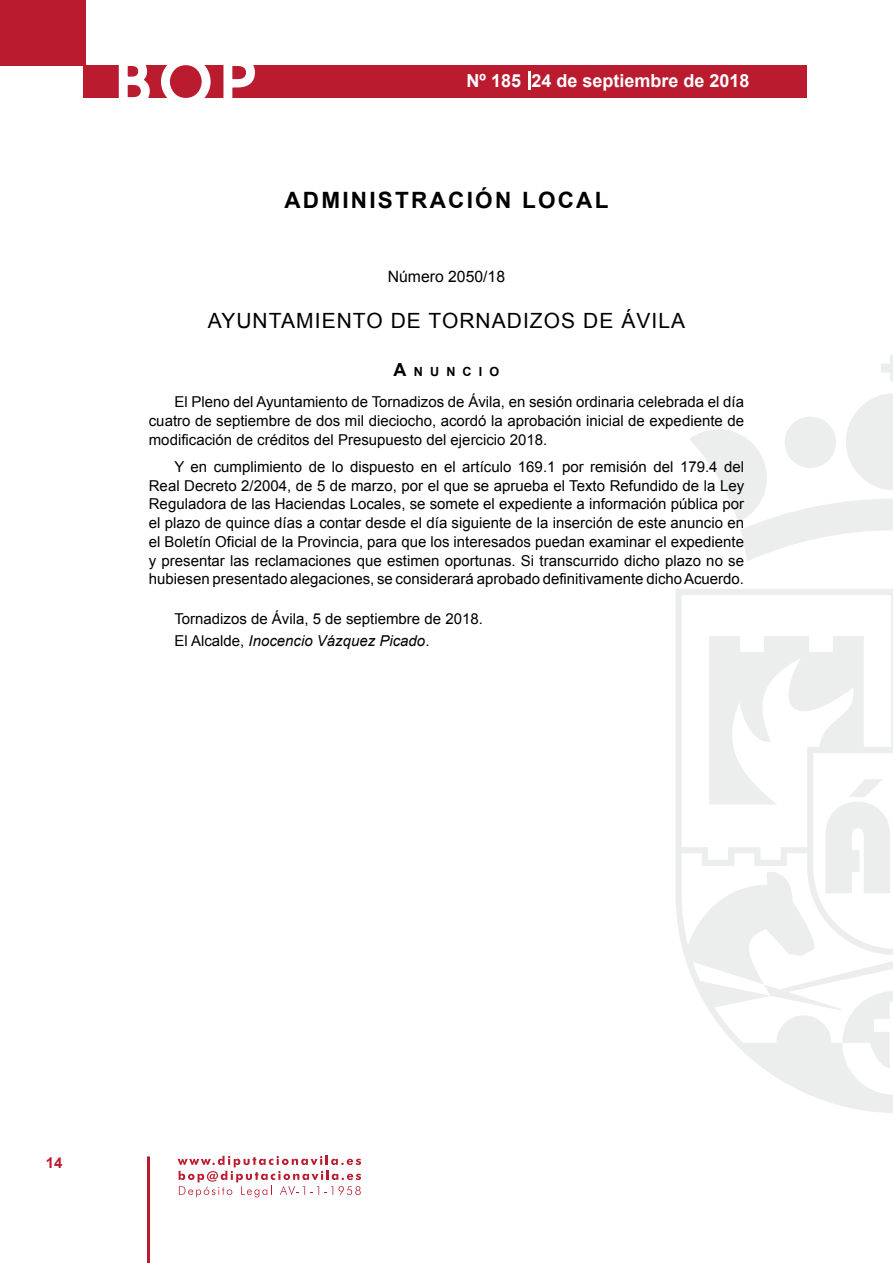
<style>
.page{position:relative;width:893px;height:1263px;background:#fff}
.page>*{position:absolute;margin:0;border:0;box-sizing:border-box;transform-origin:0 0}
.t1{font:500 61.5px "Avant Garde";color:#fff}
.t2{font:700 22.5px "Arial";letter-spacing:.1em;color:#000}
.t3{font:21px "Arial";letter-spacing:.05em;color:#000}
.t4{font:700 18px "Arial";color:#fff}
.t5{font:15.75px "Arial";color:#000}
.t6{font:15px/18.8px "Arial";color:#000;text-align:justify}
.t7{font:700 15px "Arial";color:#ba1b2f}
.t8{font:700 12.6px "Arial";letter-spacing:.57em;color:#000}
.s1{font-size:18px}
.s2{font-style:italic}
</style>
<div class="page">
<svg style="left:178px;top:1156px;width:183px;height:41px"></svg>
<hr style="left:147px;top:1156px;width:3px;height:107px;background:#ba1b2f">
<div style="left:0;top:0;width:85px;height:66px;background:#ba1b2f"></div>
<div style="left:84px;top:65px;width:723px;height:33px;background:#ba1b2f"></div>
<svg style="left:118px;top:65px;width:32px;height:33px"></svg>
<svg style="left:161px;top:65px;width:50px;height:33px"></svg>
<svg style="left:223px;top:65px;width:32px;height:33px"></svg>
<svg style="left:529px;top:71px;width:2px;height:19px"></svg>
<svg style="left:881px;top:355px;width:12px;height:27px"></svg>
<svg style="left:690px;top:393px;width:203px;height:168px"></svg>
<svg style="left:676px;top:589px;width:217px;height:524px"></svg>
<svg style="left:764px;top:984px;width:129px;height:86px"></svg>
<svg style="left:825px;top:779px;width:66px;height:114px"></svg>
<h1 class="t1" style="left:115px;top:44px;width:141px">BOP</h1>
<p class="t4" style="left:467px;top:69px;width:284px">Nº 185 24 de septiembre de 2018</p>
<h2 class="t2" style="left:284px;top:185px;width:325px">ADMINISTRACIÓN LOCAL</h2>
<p class="t5" style="left:388px;top:266px;width:119px">Número 2050/18</p>
<h3 class="t3" style="left:208px;top:307px;width:479px">AYUNTAMIENTO DE TORNADIZOS DE ÁVILA</h3>
<p class="t8" style="left:394px;top:363px;width:107px"><span class="s1">A</span>NUNCIO</p>
<p class="t6" style="left:149px;top:392px;width:597px;text-indent:26px">El Pleno del Ayuntamiento de Tornadizos de Ávila, en sesión ordinaria celebrada el día cuatro de septiembre de dos mil dieciocho, acordó la aprobación inicial de expediente de modificación de créditos del Presupuesto del ejercicio 2018.</p>
<p class="t6" style="left:149px;top:457px;width:597px;text-indent:26px">Y en cumplimiento de lo dispuesto en el artículo 169.1 por remisión del 179.4 del Real Decreto 2/2004, de 5 de marzo, por el que se aprueba el Texto Refundido de la Ley Reguladora de las Haciendas Locales, se somete el expediente a información pública por el plazo de quince días a contar desde el día siguiente de la inserción de este anuncio en el Boletín Oficial de la Provincia, para que los interesados puedan examinar el expediente y presentar las reclamaciones que estimen oportunas. Si transcurrido dicho plazo no se hubiesen presentado alegaciones, se considerará aprobado definitivamente dicho Acuerdo.</p>
<p class="t6" style="left:174px;top:607px;width:310px;line-height:22.2px">Tornadizos de Ávila, 5 de septiembre de 2018.<br>El Alcalde, <span class="s2">Inocencio Vázquez Picado</span>.</p>
<p class="t7" style="left:46px;top:1153px;width:18px">14</p>
</div>
